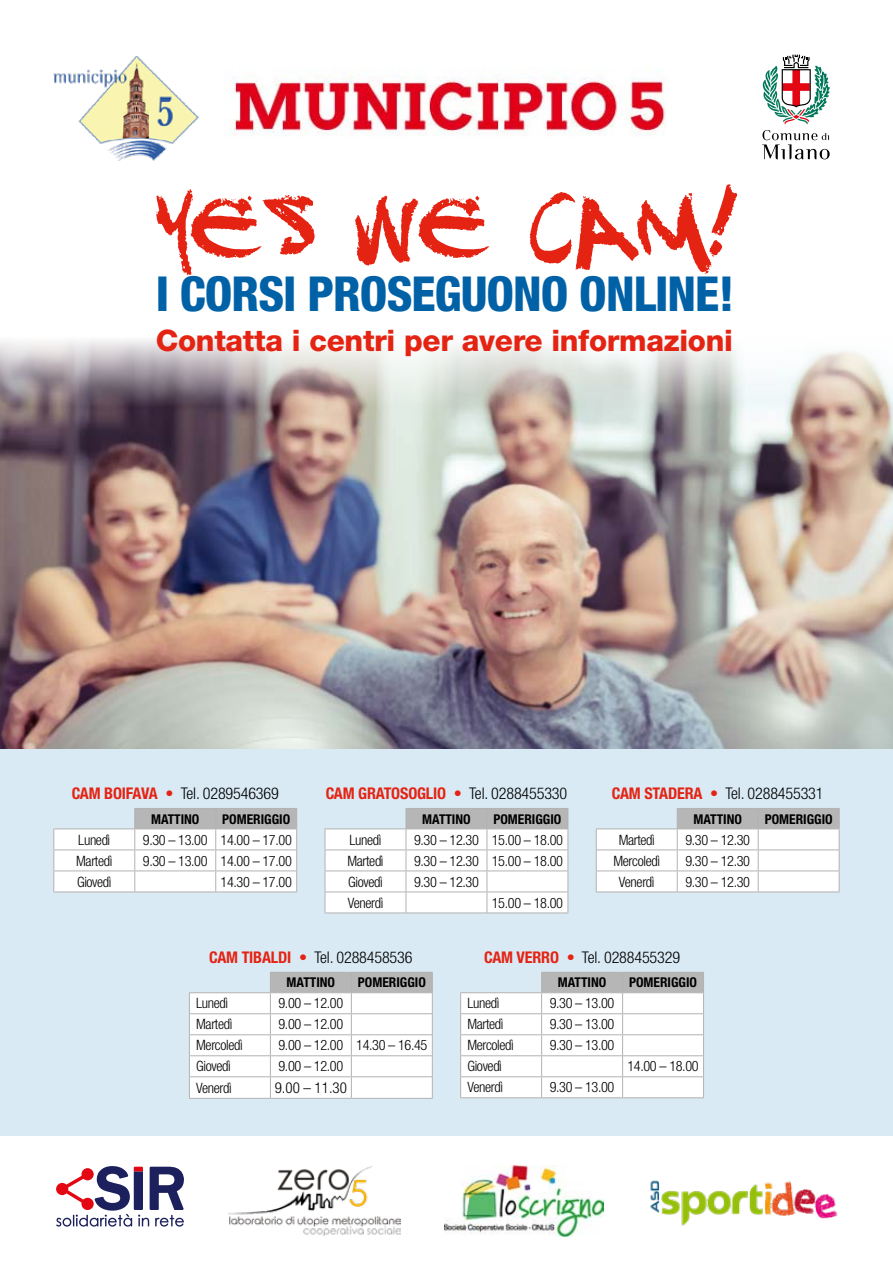
<style>
.page{position:relative;width:893px;height:1263px;background:#fff}
.page>*{position:absolute;margin:0;border:0;box-sizing:border-box;transform-origin:0 0}
.t1{font:800 condensed 48.3px "Helvetica Neue LT Std";letter-spacing:-.02em;color:#0061a7}
.t2{font:800 29.7px "Helvetica Neue LT Std";letter-spacing:-.01em;color:#e42313}
.t3{font:300 condensed 16.2px "Helvetica Neue LT Std";letter-spacing:-.01em;color:#000}
.t4{font:700 condensed 16.2px "Helvetica Neue LT Std";letter-spacing:-.01em;color:#e42313}
.t5{font:300 condensed 15px "Helvetica Neue LT Std";color:#000}
.t6{font:300 condensed 14.25px "Helvetica Neue LT Std";letter-spacing:-.025em;color:#000}
.t7{font:700 condensed 13.5px "Helvetica Neue LT Std";color:#000}
.s1{font-weight:700;color:#e42313}
.s2{font-weight:300;color:#000}
</style>
<div class="page">
<img style="left:0;top:340px;width:893px;height:409px">
<div style="left:0;top:749px;width:893px;height:386px;background:#d9eaf4"></div>
<img style="left:226px;top:70px;width:439px;height:66px">
<svg style="left:762px;top:55px;width:68px;height:104px"></svg>
<img style="left:53px;top:55px;width:146px;height:106px">
<img style="left:229px;top:1166px;width:171px;height:69px">
<svg style="left:56px;top:1166px;width:128px;height:60px"></svg>
<img style="left:445px;top:1165px;width:158px;height:71px">
<img style="left:650px;top:1180px;width:188px;height:46px">
<svg style="left:156px;top:184px;width:581px;height:91px"></svg>
<svg style="left:460px;top:972px;width:244px;height:126px;background:#f1f1f2"></svg>
<hr style="left:542px;top:992px;width:81px;height:1px;background:#b3b2b2">
<hr style="left:623px;top:992px;width:81px;height:1px;background:#b3b2b2">
<hr style="left:189px;top:1098px;width:81px;height:1px;background:#b3b2b2">
<hr style="left:270px;top:1098px;width:81px;height:1px;background:#b3b2b2">
<hr style="left:351px;top:1098px;width:82px;height:1px;background:#b3b2b2">
<svg style="left:189px;top:972px;width:244px;height:126px;background:#f1f2f2"></svg>
<hr style="left:270px;top:992px;width:81px;height:1px;background:#b3b2b2">
<hr style="left:351px;top:992px;width:82px;height:1px;background:#b3b2b2">
<svg style="left:53px;top:808px;width:244px;height:84px;background:#ecedee"></svg>
<hr style="left:135px;top:828px;width:81px;height:1px;background:#b3b2b2">
<hr style="left:216px;top:828px;width:81px;height:1px;background:#b3b2b2">
<svg style="left:325px;top:808px;width:243px;height:105px;background:#eff0f0"></svg>
<hr style="left:406px;top:828px;width:81px;height:1px;background:#b3b2b2">
<hr style="left:487px;top:828px;width:81px;height:1px;background:#b3b2b2">
<hr style="left:406px;top:849px;width:81px;height:1px;background:#b3b2b2">
<hr style="left:487px;top:849px;width:81px;height:1px;background:#b3b2b2">
<svg style="left:596px;top:808px;width:244px;height:84px;background:#ecedee"></svg>
<hr style="left:677px;top:828px;width:81px;height:1px;background:#b3b2b2">
<hr style="left:758px;top:828px;width:81px;height:1px;background:#b3b2b2">
<h1 class="t1" style="left:156px;top:264px;width:580px">I CORSI PROSEGUONO ONLINE!</h1>
<h2 class="t2" style="left:156px;top:323px;width:579px">Contatta i centri per avere informazioni</h2>
<p class="t3" style="left:72px;top:784px;width:209px"><span class="s1">CAM BOIFAVA •</span> Tel. 0289546369</p>
<p class="t7" style="left:151px;top:810px;width:50px">MATTINO</p>
<p class="t7" style="left:222px;top:810px;width:69px">POMERIGGIO</p>
<p class="t6" style="left:78px;top:831px;width:33px">Lunedì</p>
<p class="t6" style="left:143px;top:831px;width:150px">9.30 – 13.00 14.00 – 17.00</p>
<p class="t6" style="left:76px;top:852px;width:38px">Martedì</p>
<p class="t6" style="left:143px;top:852px;width:150px">9.30 – 13.00 14.00 – 17.00</p>
<p class="t6" style="left:77px;top:873px;width:36px">Giovedì</p>
<p class="t6" style="left:221px;top:873px;width:73px">14.30 – 17.00</p>
<p class="t4" style="left:326px;top:784px;width:243px">CAM GRATOSOGLIO • <span class="s2">Tel. 0288455330</span></p>
<p class="t7" style="left:422px;top:810px;width:50px">MATTINO</p>
<p class="t7" style="left:493px;top:810px;width:69px">POMERIGGIO</p>
<p class="t6" style="left:350px;top:831px;width:33px">Lunedì</p>
<p class="t6" style="left:414px;top:831px;width:150px">9.30 – 12.30 15.00 – 18.00</p>
<p class="t6" style="left:347px;top:852px;width:38px">Martedì</p>
<p class="t6" style="left:414px;top:852px;width:150px">9.30 – 12.30 15.00 – 18.00</p>
<p class="t6" style="left:348px;top:873px;width:36px">Giovedì</p>
<p class="t6" style="left:414px;top:873px;width:66px">9.30 – 12.30</p>
<p class="t6" style="left:348px;top:894px;width:37px">Venerdì</p>
<p class="t6" style="left:492px;top:894px;width:73px">15.00 – 18.00</p>
<p class="t3" style="left:612px;top:784px;width:213px"><span class="s1">CAM STADERA •</span> Tel. 0288455331</p>
<p class="t7" style="left:693px;top:810px;width:50px">MATTINO</p>
<p class="t7" style="left:765px;top:810px;width:69px">POMERIGGIO</p>
<p class="t6" style="left:619px;top:831px;width:38px">Martedì</p>
<p class="t6" style="left:685px;top:831px;width:66px">9.30 – 12.30</p>
<p class="t6" style="left:613px;top:852px;width:48px">Mercoledì</p>
<p class="t6" style="left:685px;top:852px;width:66px">9.30 – 12.30</p>
<p class="t6" style="left:619px;top:873px;width:37px">Venerdì</p>
<p class="t6" style="left:685px;top:873px;width:66px">9.30 – 12.30</p>
<p class="t3" style="left:209px;top:948px;width:205px"><span class="s1">CAM TIBALDI •</span> Tel. 0288458536</p>
<p class="t7" style="left:287px;top:974px;width:50px">MATTINO</p>
<p class="t7" style="left:358px;top:974px;width:69px">POMERIGGIO</p>
<p class="t6" style="left:196px;top:995px;width:33px">Lunedì</p>
<p class="t6" style="left:278px;top:995px;width:66px">9.00 – 12.00</p>
<p class="t6" style="left:196px;top:1016px;width:38px">Martedì</p>
<p class="t6" style="left:278px;top:1016px;width:66px">9.00 – 12.00</p>
<p class="t6" style="left:196px;top:1037px;width:48px">Mercoledì</p>
<p class="t6" style="left:278px;top:1037px;width:150px">9.00 – 12.00 14.30 – 16.45</p>
<p class="t6" style="left:196px;top:1058px;width:36px">Giovedì</p>
<p class="t6" style="left:278px;top:1058px;width:66px">9.00 – 12.00</p>
<p class="t6" style="left:196px;top:1079px;width:37px">Venerdì</p>
<p class="t5" style="left:275px;top:1079px;width:74px">9.00 – 11.30</p>
<p class="t3" style="left:484px;top:948px;width:197px"><span class="s1">CAM VERRO •</span> Tel. 0288455329</p>
<p class="t7" style="left:558px;top:974px;width:50px">MATTINO</p>
<p class="t7" style="left:629px;top:974px;width:69px">POMERIGGIO</p>
<p class="t6" style="left:467px;top:995px;width:33px">Lunedì</p>
<p class="t6" style="left:550px;top:995px;width:66px">9.30 – 13.00</p>
<p class="t6" style="left:467px;top:1016px;width:38px">Martedì</p>
<p class="t6" style="left:550px;top:1016px;width:66px">9.30 – 13.00</p>
<p class="t6" style="left:467px;top:1037px;width:48px">Mercoledì</p>
<p class="t6" style="left:550px;top:1037px;width:66px">9.30 – 13.00</p>
<p class="t6" style="left:467px;top:1058px;width:36px">Giovedì</p>
<p class="t6" style="left:627px;top:1058px;width:73px">14.00 – 18.00</p>
<p class="t6" style="left:467px;top:1079px;width:37px">Venerdì</p>
<p class="t6" style="left:550px;top:1079px;width:66px">9.30 – 13.00</p>
</div>
